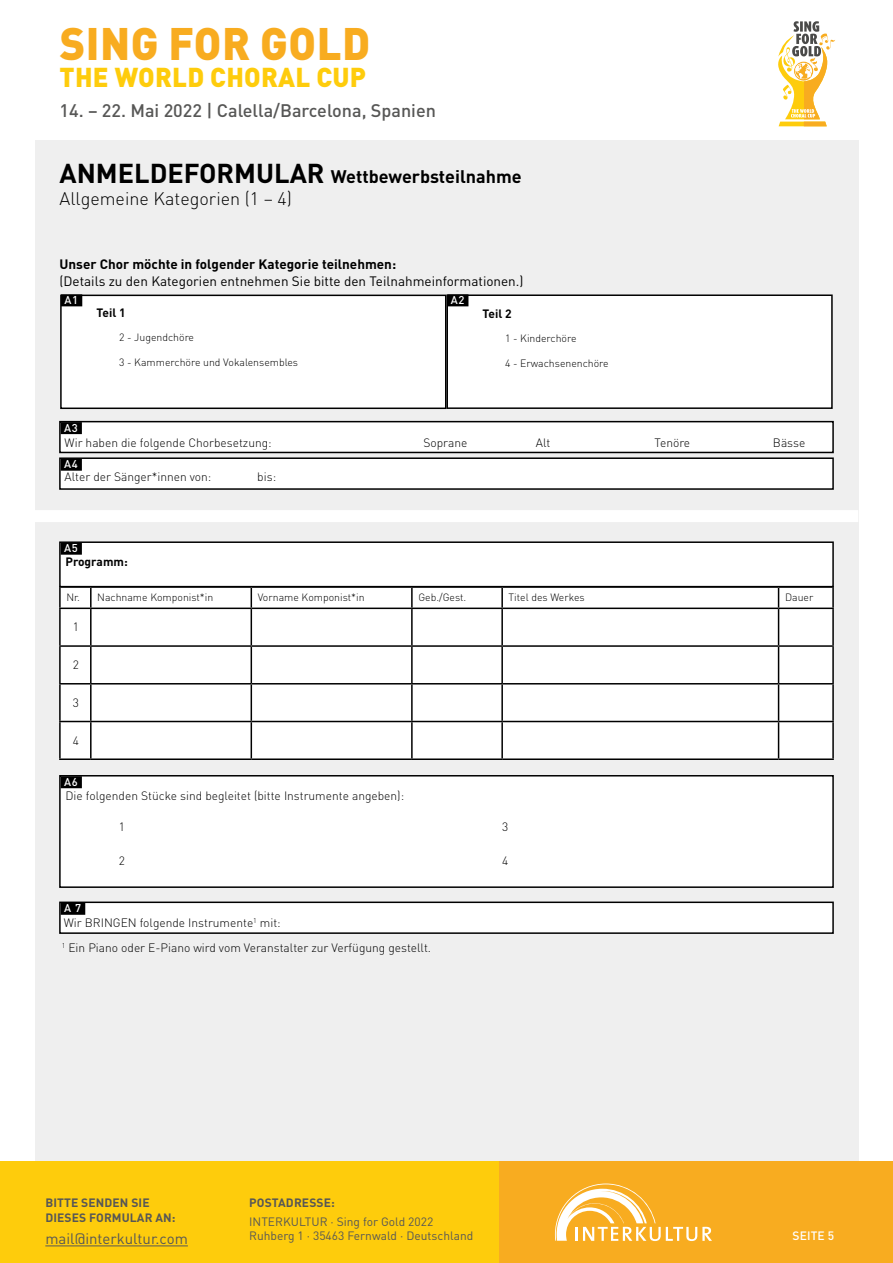
<style>
.page{position:relative;width:893px;height:1263px;background:#fff}
.page>*{position:absolute;margin:0;border:0;box-sizing:border-box;transform-origin:0 0}
.t1{font:900 45px "DIN Pro";letter-spacing:.01em;color:#f8ac20;scale:.96 1}
.t2{font:900 27px "DIN Pro";letter-spacing:.01em;color:#fecc0c;scale:.96 1}
.t3{font:300 18px/21.6px "DIN Pro";color:#000}
.t4{font:500 18px "DIN Pro";color:#575756}
.t5{font:15px "DIN Pro";color:#575756}
.t6{font:13.5px "DIN Pro";color:#000}
.t7{font:700 13.5px "DIN Pro";color:#000}
.t8{font:300 12px "DIN Pro";color:#000}
.t9{font:12px/14.4px "DIN Pro";color:#575756}
.t10{font:700 12px/14.4px "DIN Pro";letter-spacing:.01em;color:#575756}
.t11{font:700 12px "DIN Pro";color:#000}
.t12{font:500 12px "DIN Pro";letter-spacing:.01em;color:#fff}
.t13{font:500 11.25px "DIN Pro";letter-spacing:.065em;color:#fff}
.t14{font:300 10.5px "DIN Pro";color:#000}
.s1{font-weight:700;font-size:27px}
.s2{font-weight:700}
</style>
<div class="page">
<div style="left:0;top:1161px;width:819px;height:102px;background:#fecc0c"></div>
<div style="left:500px;top:1161px;width:393px;height:102px;background:#f8ac20"></div>
<div style="left:35px;top:140px;width:823px;height:1021px;background:#efefef"></div>
<svg style="left:555px;top:1183px;width:157px;height:58px"></svg>
<svg style="left:778px;top:21px;width:57px;height:105px"></svg>
<div style="left:447px;top:295px;width:385px;height:113px;background:#fff"></div>
<div style="left:446px;top:294px;width:387px;height:115px;border:2px solid #000"></div>
<div style="left:61px;top:295px;width:385px;height:113px;background:#fff"></div>
<div style="left:60px;top:295px;width:386px;height:114px;border:2px solid #000"></div>
<div style="left:61px;top:294px;width:21px;height:12px;background:#000"></div>
<div style="left:447px;top:294px;width:21px;height:12px;background:#000"></div>
<div style="left:60px;top:422px;width:773px;height:30px;background:#fff"></div>
<div style="left:61px;top:422px;width:21px;height:12px;background:#000"></div>
<div style="left:59px;top:421px;width:775px;height:32px;border:2px solid #000"></div>
<div style="left:60px;top:458px;width:773px;height:31px;background:#fff"></div>
<div style="left:61px;top:459px;width:21px;height:12px;background:#000"></div>
<div style="left:59px;top:457px;width:775px;height:33px;border:2px solid #000"></div>
<div style="left:60px;top:542px;width:773px;height:45px;background:#fff"></div>
<div style="left:61px;top:543px;width:21px;height:12px;background:#000"></div>
<div style="left:59px;top:541px;width:775px;height:46px;border:2px solid #000"></div>
<div style="left:35px;top:510px;width:823px;height:12px;background:#fff"></div>
<div style="left:61px;top:609px;width:771px;height:149px;background:#fff"></div>
<hr style="left:59px;top:586px;width:32px;height:2px;background:#000">
<hr style="left:59px;top:588px;width:2px;height:20px;background:#000">
<hr style="left:91px;top:586px;width:160px;height:2px;background:#000">
<hr style="left:251px;top:586px;width:161px;height:2px;background:#000">
<hr style="left:412px;top:586px;width:90px;height:2px;background:#000">
<hr style="left:502px;top:586px;width:277px;height:2px;background:#000">
<hr style="left:779px;top:586px;width:55px;height:2px;background:#000">
<svg style="left:60px;top:587px;width:773px;height:21px"></svg>
<hr style="left:832px;top:588px;width:2px;height:20px;background:#000">
<hr style="left:59px;top:608px;width:32px;height:1px;background:#000">
<hr style="left:59px;top:609px;width:2px;height:36px;background:#000">
<hr style="left:91px;top:608px;width:160px;height:1px;background:#000">
<hr style="left:90px;top:609px;width:2px;height:36px;background:#000">
<hr style="left:251px;top:608px;width:161px;height:1px;background:#000">
<hr style="left:251px;top:609px;width:1px;height:36px;background:#000">
<hr style="left:412px;top:608px;width:90px;height:1px;background:#000">
<hr style="left:411px;top:609px;width:2px;height:36px;background:#000">
<hr style="left:502px;top:608px;width:277px;height:1px;background:#000">
<hr style="left:501px;top:609px;width:2px;height:36px;background:#000">
<hr style="left:779px;top:608px;width:55px;height:1px;background:#000">
<hr style="left:778px;top:609px;width:1px;height:36px;background:#000">
<hr style="left:832px;top:609px;width:2px;height:36px;background:#000">
<hr style="left:59px;top:645px;width:32px;height:2px;background:#000">
<hr style="left:59px;top:647px;width:2px;height:36px;background:#000">
<hr style="left:91px;top:645px;width:160px;height:2px;background:#000">
<hr style="left:90px;top:647px;width:2px;height:36px;background:#000">
<hr style="left:251px;top:645px;width:161px;height:2px;background:#000">
<hr style="left:251px;top:647px;width:1px;height:36px;background:#000">
<hr style="left:412px;top:645px;width:90px;height:2px;background:#000">
<hr style="left:411px;top:647px;width:2px;height:36px;background:#000">
<hr style="left:502px;top:645px;width:277px;height:2px;background:#000">
<hr style="left:501px;top:647px;width:2px;height:36px;background:#000">
<hr style="left:779px;top:645px;width:55px;height:2px;background:#000">
<hr style="left:778px;top:647px;width:1px;height:36px;background:#000">
<hr style="left:832px;top:647px;width:2px;height:36px;background:#000">
<hr style="left:59px;top:683px;width:32px;height:1px;background:#000">
<hr style="left:59px;top:684px;width:2px;height:37px;background:#000">
<hr style="left:91px;top:683px;width:160px;height:1px;background:#000">
<hr style="left:90px;top:684px;width:2px;height:37px;background:#000">
<hr style="left:251px;top:683px;width:161px;height:1px;background:#000">
<hr style="left:251px;top:684px;width:1px;height:37px;background:#000">
<hr style="left:412px;top:683px;width:90px;height:1px;background:#000">
<hr style="left:411px;top:684px;width:2px;height:37px;background:#000">
<hr style="left:502px;top:683px;width:277px;height:1px;background:#000">
<hr style="left:501px;top:684px;width:2px;height:37px;background:#000">
<hr style="left:779px;top:683px;width:55px;height:1px;background:#000">
<hr style="left:778px;top:684px;width:1px;height:37px;background:#000">
<hr style="left:832px;top:684px;width:2px;height:37px;background:#000">
<hr style="left:59px;top:721px;width:32px;height:1px;background:#000">
<hr style="left:59px;top:722px;width:2px;height:36px;background:#000">
<hr style="left:91px;top:721px;width:160px;height:1px;background:#000">
<hr style="left:90px;top:722px;width:2px;height:36px;background:#000">
<hr style="left:251px;top:721px;width:161px;height:1px;background:#000">
<hr style="left:251px;top:722px;width:1px;height:36px;background:#000">
<hr style="left:412px;top:721px;width:90px;height:1px;background:#000">
<hr style="left:411px;top:722px;width:2px;height:36px;background:#000">
<hr style="left:502px;top:721px;width:277px;height:1px;background:#000">
<hr style="left:501px;top:722px;width:2px;height:36px;background:#000">
<hr style="left:779px;top:721px;width:55px;height:1px;background:#000">
<hr style="left:778px;top:722px;width:1px;height:36px;background:#000">
<hr style="left:832px;top:722px;width:2px;height:36px;background:#000">
<hr style="left:59px;top:758px;width:32px;height:2px;background:#000">
<hr style="left:91px;top:758px;width:160px;height:2px;background:#000">
<hr style="left:251px;top:758px;width:161px;height:2px;background:#000">
<hr style="left:412px;top:758px;width:90px;height:2px;background:#000">
<hr style="left:502px;top:758px;width:277px;height:2px;background:#000">
<hr style="left:779px;top:758px;width:55px;height:2px;background:#000">
<div style="left:60px;top:776px;width:773px;height:111px;background:#fff"></div>
<div style="left:61px;top:776px;width:21px;height:12px;background:#000"></div>
<div style="left:59px;top:775px;width:775px;height:113px;border:2px solid #000"></div>
<div style="left:60px;top:902px;width:773px;height:31px;background:#fff"></div>
<div style="left:61px;top:903px;width:24px;height:12px;background:#000"></div>
<div style="left:59px;top:901px;width:775px;height:33px;border:2px solid #000"></div>
<hr style="left:45px;top:1245px;width:143px;height:1px;background:#575756">
<h1 class="t1" style="left:60px;top:13px;width:325px">SING FOR GOLD</h1>
<h2 class="t2" style="left:60px;top:59px;width:321px">THE WORLD CHORAL CUP</h2>
<h3 class="t4" style="left:60px;top:98px;width:378px">14. – 22. Mai 2022 | Calella/Barcelona, Spanien</h3>
<h3 class="t3" style="left:60px;top:165px;width:464px"><span class="s1">ANMELDEFORMULAR</span> <span class="s2">Wettbewerbsteilnahme<br></span>Allgemeine Kategorien (1 – 4)</h3>
<p class="t7" style="left:60px;top:255px;width:338px">Unser Chor möchte in folgender Kategorie teilnehmen:</p>
<p class="t6" style="left:60px;top:271px;width:466px">(Details zu den Kategorien entnehmen Sie bitte den Teilnahmeinformationen.)</p>
<p class="t11" style="left:97px;top:304px;width:31px">Teil 1</p>
<p class="t14" style="left:119px;top:330px;width:77px">2 - Jugendchöre</p>
<p class="t14" style="left:119px;top:355px;width:181px">3 - Kammerchöre und Vokalensembles</p>
<p class="t13" style="left:64px;top:292px;width:15px">A1</p>
<p class="t13" style="left:451px;top:292px;width:15px">A2</p>
<p class="t11" style="left:482px;top:306px;width:31px">Teil 2</p>
<p class="t14" style="left:505px;top:331px;width:73px">1 - Kinderchöre</p>
<p class="t14" style="left:505px;top:356px;width:105px">4 - Erwachsenenchöre</p>
<p class="t13" style="left:64px;top:420px;width:15px">A3</p>
<p class="t13" style="left:64px;top:456px;width:15px">A4</p>
<p class="t8" style="left:65px;top:434px;width:209px">Wir haben die folgende Chorbesetzung:</p>
<p class="t8" style="left:423px;top:434px;width:45px">Soprane</p>
<p class="t8" style="left:536px;top:434px;width:16px">Alt</p>
<p class="t8" style="left:654px;top:434px;width:37px">Tenöre</p>
<p class="t8" style="left:773px;top:434px;width:34px">Bässe</p>
<p class="t8" style="left:65px;top:468px;width:148px">Alter der Sänger*innen von:</p>
<p class="t8" style="left:257px;top:468px;width:20px">bis:</p>
<p class="t13" style="left:64px;top:540px;width:15px">A5</p>
<p class="t11" style="left:65px;top:553px;width:64px">Programm:</p>
<p class="t14" style="left:66px;top:590px;width:148px">Nr. Nachname Komponist*in</p>
<p class="t14" style="left:258px;top:590px;width:108px">Vorname Komponist*in</p>
<p class="t14" style="left:418px;top:590px;width:49px">Geb./Gest.</p>
<p class="t14" style="left:509px;top:590px;width:78px">Titel des Werkes</p>
<p class="t14" style="left:785px;top:590px;width:30px">Dauer</p>
<p class="t8" style="left:73px;top:619px;width:8px">1</p>
<p class="t8" style="left:73px;top:657px;width:8px">2</p>
<p class="t8" style="left:73px;top:694px;width:8px">3</p>
<p class="t8" style="left:73px;top:732px;width:8px">4</p>
<p class="t13" style="left:64px;top:774px;width:15px">A6</p>
<p class="t8" style="left:65px;top:788px;width:340px">Die folgenden Stücke sind begleitet (bitte Instrumente angeben):</p>
<p class="t13" style="left:64px;top:900px;width:19px">A 7</p>
<p class="t8" style="left:119px;top:819px;width:8px">1</p>
<p class="t8" style="left:502px;top:819px;width:8px">3</p>
<p class="t8" style="left:119px;top:852px;width:8px">2</p>
<p class="t8" style="left:502px;top:852px;width:8px">4</p>
<p class="t8" style="left:64px;top:914px;width:219px">Wir BRINGEN folgende Instrumente<sup>1</sup> mit:</p>
<p class="t8" style="left:62px;top:939px;width:371px"><sup>1</sup> Ein Piano oder E-Piano wird vom Veranstalter zur Verfügung gestellt.</p>
<p class="t10" style="left:249px;top:1195px;width:87px">POSTADRESSE:</p>
<p class="t9" style="left:249px;top:1214px;width:226px">INTERKULTUR · Sing for Gold 2022<br>Ruhberg 1 · 35463 Fernwald · Deutschland</p>
<p class="t10" style="left:45px;top:1195px;width:132px">BITTE SENDEN SIE<br>DIESES FORMULAR AN:</p>
<p class="t5" style="left:45px;top:1228px;width:144px">mail@interkultur.com</p>
<p class="t12" style="left:792px;top:1228px;width:43px">SEITE 5</p>
</div>
